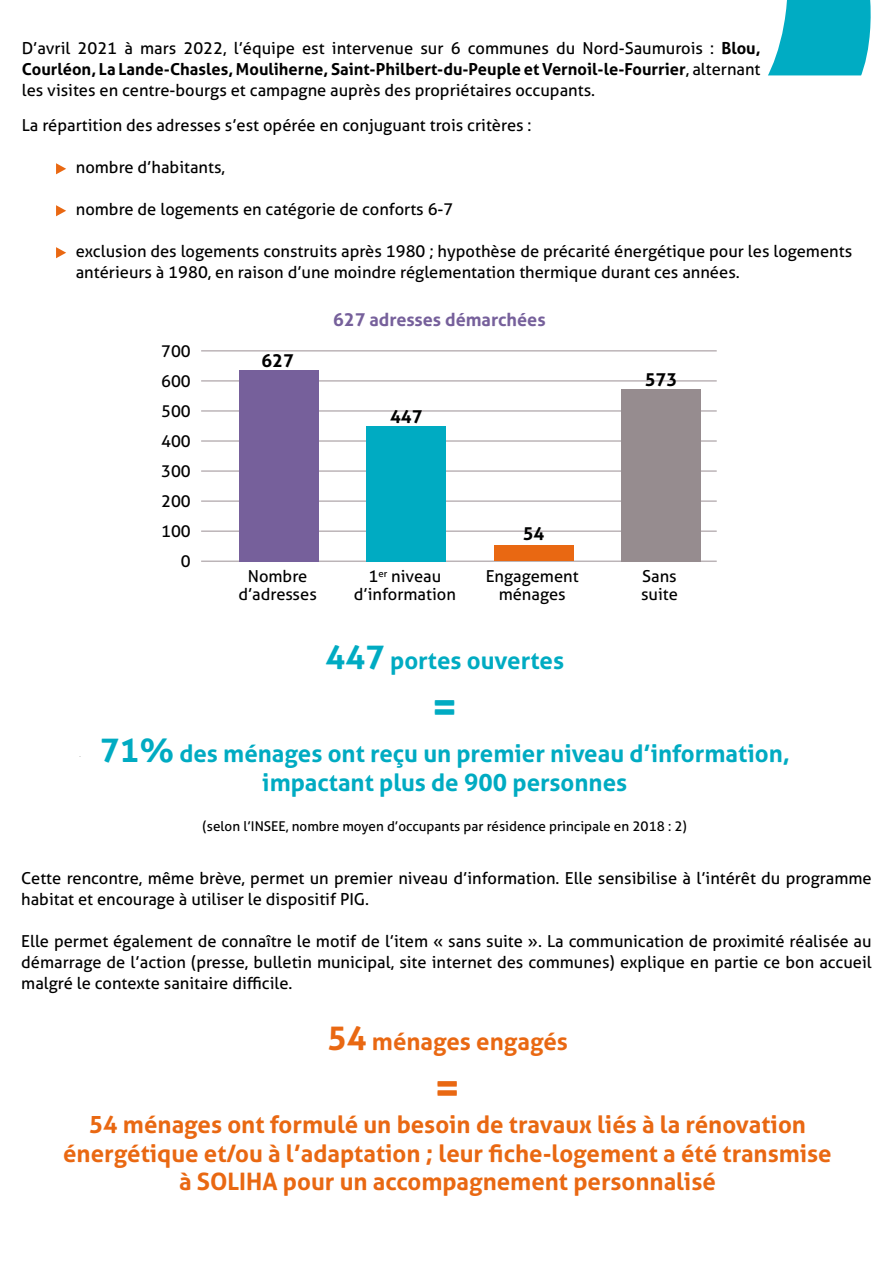
<style>
.page{position:relative;width:893px;height:1263px;background:#fff}
.page>*{position:absolute;margin:0;border:0;box-sizing:border-box;transform-origin:0 0}
.t1{font:700 45px "Aller";color:#00abc2}
.t2{font:700 45px "Aller";color:#e96812}
.t3{font:700 24px/28.8px "Aller";color:#e96812;text-align:center}
.t4{font:700 24px/28.8px "Aller";color:#00abc2;text-align:center}
.t5{font:700 18px "Aller";color:#76609b}
.t6{font:700 18px "Aller";color:#000}
.t7{font:16.5px/21px "Aller";color:#000}
.t8{font:13.5px "Aller";color:#000}
.s1{font-weight:700}
.s2{font-size:33px}
</style>
<div class="page">
<svg style="left:768px;top:0;width:103px;height:75px;background:#24b7cb"></svg>
<svg style="left:56px;top:163px;width:10px;height:11px"></svg>
<svg style="left:56px;top:205px;width:10px;height:11px"></svg>
<svg style="left:56px;top:247px;width:10px;height:11px"></svg>
<hr style="left:201px;top:560px;width:516px;height:2px;background:#8f8287">
<hr style="left:201px;top:530px;width:516px;height:2px;background:#8f8287">
<hr style="left:201px;top:500px;width:516px;height:2px;background:#8f8287">
<hr style="left:201px;top:470px;width:516px;height:2px;background:#8f8287">
<hr style="left:201px;top:440px;width:516px;height:2px;background:#8f8287">
<hr style="left:201px;top:410px;width:516px;height:2px;background:#8f8287">
<hr style="left:201px;top:380px;width:516px;height:2px;background:#8f8287">
<hr style="left:201px;top:350px;width:516px;height:2px;background:#8f8287">
<div style="left:239px;top:370px;width:80px;height:191px;background:#76609b"></div>
<div style="left:366px;top:426px;width:80px;height:135px;background:#00abc2"></div>
<div style="left:494px;top:545px;width:79px;height:16px;background:#e96812"></div>
<div style="left:621px;top:389px;width:80px;height:172px;background:#968c8f"></div>
<p class="t7" style="left:22px;top:37px;width:740px;text-align:justify">D’avril 2021 à mars 2022, l’équipe est intervenue sur 6 communes du Nord-Saumurois : <span class="s1">Blou, Courléon, La Lande-Chasles, Mouliherne, Saint-Philbert-du-Peuple et Vernoil-le-Fourrier</span>, alternant les visites en centre-bourgs et campagne auprès des propriétaires occupants.</p>
<p class="t7" style="left:22px;top:114px;width:511px">La répartition des adresses s’est opérée en conjuguant trois critères :</p>
<p class="t7" style="left:76px;top:156px;width:151px">nombre d’habitants,</p>
<p class="t7" style="left:76px;top:198px;width:379px">nombre de logements en catégorie de conforts 6-7</p>
<p class="t7" style="left:76px;top:240px;width:778px">exclusion des logements construits après 1980 ; hypothèse de précarité énergétique pour les logements antérieurs à 1980, en raison d’une moindre réglementation thermique durant ces années.</p>
<p class="t5" style="left:333px;top:308px;width:214px">627 adresses démarchées</p>
<p class="t7" style="left:161px;top:340px;width:31px">700</p>
<p class="t7" style="left:161px;top:370px;width:31px">600</p>
<p class="t7" style="left:161px;top:400px;width:31px">500</p>
<p class="t7" style="left:161px;top:430px;width:31px">400</p>
<p class="t7" style="left:161px;top:460px;width:31px">300</p>
<p class="t7" style="left:161px;top:490px;width:31px">200</p>
<p class="t7" style="left:161px;top:521px;width:31px">100</p>
<p class="t7" style="left:181px;top:551px;width:11px">0</p>
<p class="t6" style="left:261px;top:350px;width:34px">627</p>
<p class="t6" style="left:390px;top:405px;width:34px">447</p>
<p class="t6" style="left:523px;top:523px;width:23px">54</p>
<p class="t6" style="left:645px;top:368px;width:34px">573</p>
<p class="t7" style="left:238px;top:567px;width:80px;line-height:18px;text-align:center">Nombre d’adresses</p>
<p class="t7" style="left:354px;top:567px;width:103px;line-height:18px;text-align:center">1<sup>er</sup> niveau d’information</p>
<p class="t7" style="left:486px;top:567px;width:94px;line-height:18px;text-align:center">Engagement ménages</p>
<p class="t7" style="left:641px;top:567px;width:38px;line-height:18px">Sans suite</p>
<h2 class="t4" style="left:326px;top:645px;width:240px"><span class="s2">447</span> portes ouvertes</h2>
<h1 class="t1" style="left:431px;top:679px;width:28px">=</h1>
<h2 class="t4" style="left:100px;top:739px;width:691px"><span class="s2">71%</span> des ménages ont reçu un premier niveau d’information, impactant plus de 900 personnes</h2>
<p class="t8" style="left:203px;top:818px;width:486px">(selon l’INSEE, nombre moyen d’occupants par résidence principale en 2018 : 2)</p>
<p class="t7" style="left:21px;top:867px;width:852px">Cette rencontre, même brève, permet un premier niveau d’information. Elle sensibilise à l’intérêt du programme habitat et encourage à utiliser le dispositif PIG.</p>
<p class="t7" style="left:21px;top:930px;width:852px;text-align:justify">Elle permet également de connaître le motif de l’item « sans suite ». La communication de proximité réalisée au démarrage de l’action (presse, bulletin municipal, site internet des communes) explique en partie ce bon accueil malgré le contexte sanitaire difficile.</p>
<h2 class="t3" style="left:327px;top:1027px;width:242px"><span class="s2">54</span> ménages engagés</h2>
<h1 class="t2" style="left:434px;top:1060px;width:28px">=</h1>
<h2 class="t3" style="left:63px;top:1109px;width:770px">54 ménages ont formulé un besoin de travaux liés à la rénovation énergétique et/ou à l’adaptation ; leur fiche-logement a été transmise à SOLIHA pour un accompagnement personnalisé</h2>
</div>
